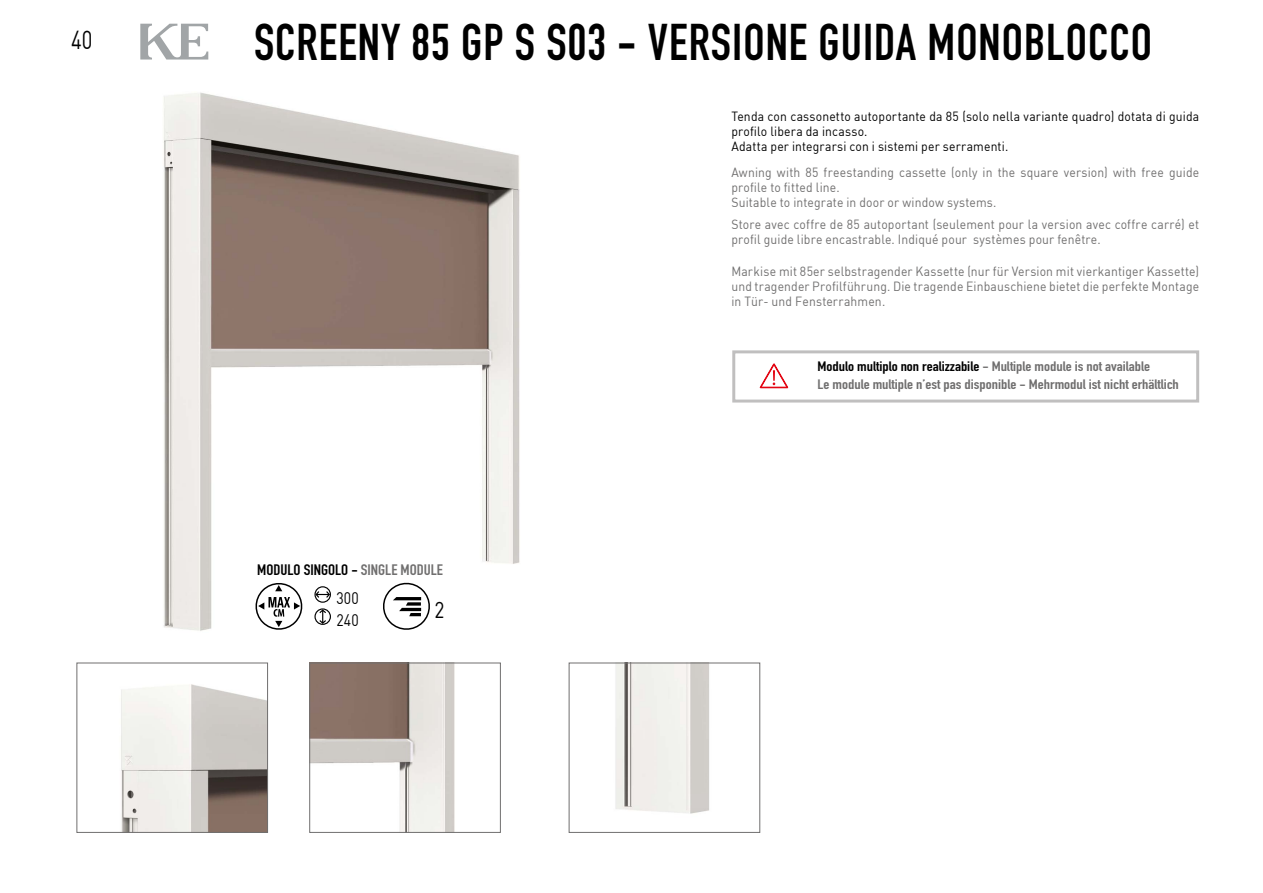
<style>
.page{position:relative;width:1263px;height:893px;background:#fff}
.page>*{position:absolute;margin:0;border:0;box-sizing:border-box;transform-origin:0 0}
.t1{font:50.85px "DIN Engschrift Std";letter-spacing:.02em;color:#000}
.t2{font:25.5px "DIN";color:#000;scale:.8 1}
.t3{font:22.5px "DIN";color:#000;scale:.85 1}
.t4{font:16.5px/22.4px "DIN";letter-spacing:.02em;color:#000;scale:.85 1}
.t5{font:15px "DIN Engschrift Std";color:#000;scale:1.1 1}
.t6{font:13.5px/18px "DIN Engschrift Std";color:#706f6f;scale:1.2 1}
.t7{font:13.05px/15px "DIN";letter-spacing:.01em;color:#706f6f;scale:.93 1}
.t8{font:13.05px/15px "DIN";letter-spacing:.01em;color:#000;scale:.93 1}
.s1{color:#706f6f}
.s2{color:#000}
</style>
<div class="page">
<svg style="left:140px;top:24px;width:68px;height:36px"></svg>
<img style="left:121px;top:684px;width:145px;height:147px">
<div style="left:77px;top:663px;width:191px;height:170px;border:1px solid #706f6f"></div>
<img style="left:615px;top:665px;width:94px;height:149px">
<div style="left:569px;top:663px;width:191px;height:170px;border:1px solid #706f6f"></div>
<img style="left:311px;top:665px;width:144px;height:166px">
<div style="left:309px;top:663px;width:192px;height:170px;border:1px solid #706f6f"></div>
<img style="left:163px;top:92px;width:357px;height:539px">
<svg style="left:252px;top:581px;width:54px;height:50px"></svg>
<svg style="left:315px;top:609px;width:15px;height:15px"></svg>
<div style="left:314px;top:608px;width:17px;height:17px;border:1px solid #000;border-radius:50%"></div>
<svg style="left:319px;top:609px;width:7px;height:15px"></svg>
<svg style="left:315px;top:587px;width:15px;height:15px"></svg>
<div style="left:314px;top:586px;width:17px;height:17px;border:1px solid #000;border-radius:50%"></div>
<svg style="left:315px;top:591px;width:15px;height:7px"></svg>
<svg style="left:379px;top:581px;width:55px;height:50px"></svg>
<svg style="left:760px;top:363px;width:28px;height:25px"></svg>
<h2 class="t2" style="left:71px;top:23px;width:28px">40</h2>
<h1 class="t1" style="left:254px;top:12px;width:899px">SCREENY 85 GP S S03 - VERSIONE GUIDA MONOBLOCCO</h1>
<p class="t8" style="left:731px;top:109px;width:504px">Tenda con cassonetto autoportante da 85 (solo nella variante quadro) dotata di guida profilo libera da incasso.<br>Adatta per integrarsi con i sistemi per serramenti.</p>
<p class="t7" style="left:731px;top:165px;width:504px">Awning with 85 freestanding cassette (only in the square version) with free guide profile to fitted line.<br>Suitable to integrate in door or window systems.</p>
<p class="t7" style="left:731px;top:217px;width:504px">Store avec coffre de 85 autoportant (seulement pour la version avec coffre carré) et profil guide libre encastrable. Indiqué pour systèmes pour fenêtre.</p>
<p class="t7" style="left:731px;top:264px;width:504px;text-align:justify">Markise mit 85er selbstragender Kassette (nur für Version mit vierkantiger Kassette) und tragender Profilführung. Die tragende Einbauschiene bietet die perfekte Montage in Tür- und Fensterrahmen.</p>
<p class="t5" style="left:257px;top:561px;width:170px">MODULO SINGOLO - <span class="s1">SINGLE MODULE</span></p>
<h3 class="t3" style="left:434px;top:596px;width:13px">2</h3>
<p class="t4" style="left:336px;top:586px;width:28px">300<br>240</p>
<p class="t6" style="left:817px;top:357px;width:303px"><span class="s2">Modulo multiplo non realizzabile</span> - Multiple module is not available<br>Le module multiple n’est pas disponible - Mehrmodul ist nicht erhältlich</p>
</div>
